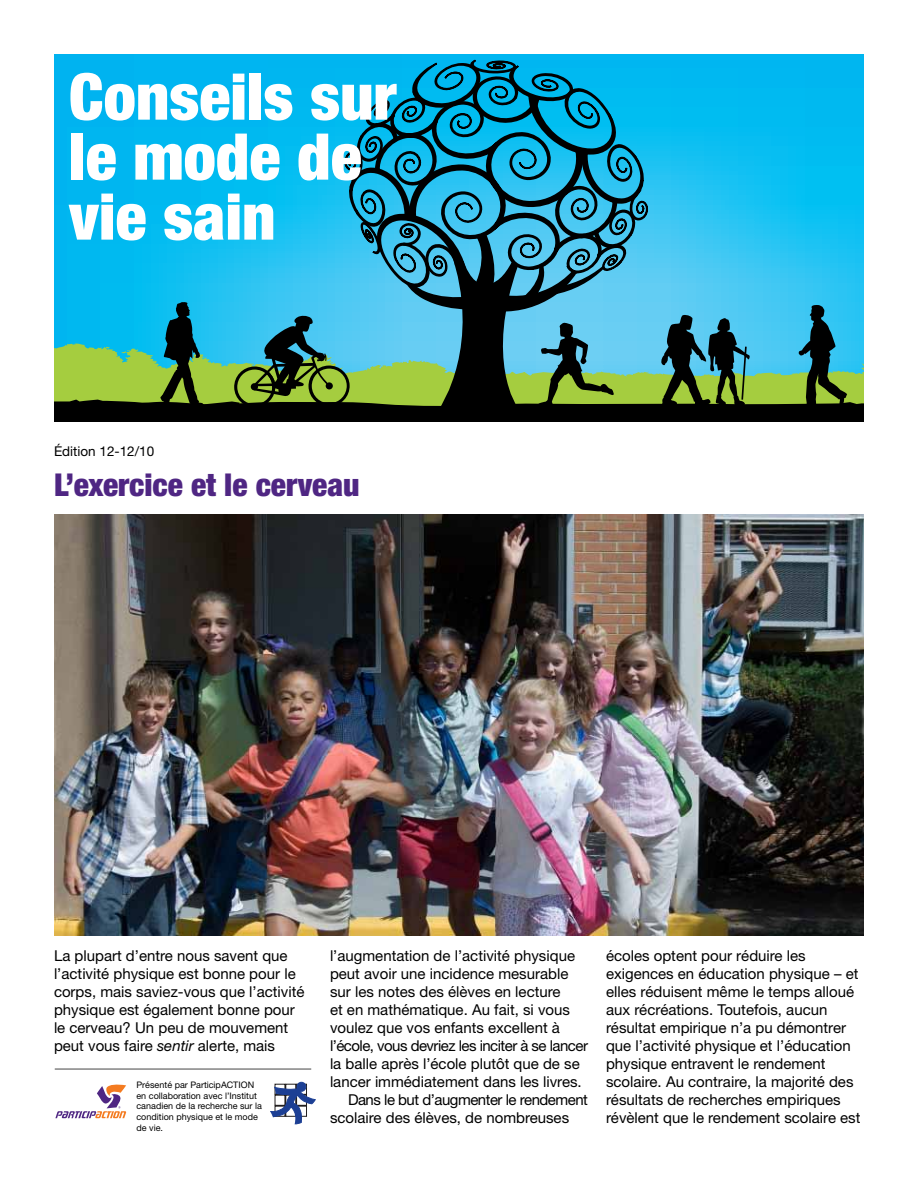
<style>
.page{position:relative;width:918px;height:1188px;background:#fff}
.page>*{position:absolute;margin:0;border:0;box-sizing:border-box;transform-origin:0 0}
.t1{font:900 condensed 64.5px/60px "Helvetica Neue";color:#fff}
.t2{font:900 condensed 31.5px "Helvetica Neue";color:#4f2683}
.t3{font:15px/18px "Helvetica Neue";color:#000}
.t4{font:15px "Helvetica Neue";letter-spacing:-.035em;color:#000}
.t5{font:15px "Helvetica Neue";letter-spacing:-.03em;color:#000}
.t6{font:13.5px "Helvetica Neue";color:#000}
.t7{font:9px/10.8px "Helvetica Neue";color:#000}
.s1{font-style:italic}
</style>
<div class="page">
<svg style="left:54px;top:54px;width:810px;height:368px;background:#249fb9"></svg>
<hr style="left:55px;top:1069px;width:256px;height:1px;background:#000">
<svg style="left:270px;top:1082px;width:46px;height:42px"></svg>
<svg style="left:55px;top:1085px;width:71px;height:33px"></svg>
<img style="left:54px;top:514px;width:810px;height:421px">
<h1 class="t1" style="left:69px;top:66px;width:329px">Conseils sur le mode de vie sain</h1>
<p class="t6" style="left:54px;top:443px;width:102px">Édition 12-12/10</p>
<h2 class="t2" style="left:54px;top:466px;width:307px">L’exercice et le cerveau</h2>
<p class="t3" style="left:54px;top:946px;width:252px">La plupart d’entre nous savent que l’activité physique est bonne pour le corps, mais saviez-vous que l’activité physique est également bonne pour le cerveau? Un peu de mouvement peut vous faire <span class="s1">sentir</span> alerte, mais</p>
<p class="t3" style="left:330px;top:946px;width:247px">l’augmentation de l’activité physique</p>
<p class="t3" style="left:330px;top:964px;width:240px">peut avoir une incidence mesurable</p>
<p class="t3" style="left:330px;top:982px;width:232px">sur les notes des élèves en lecture</p>
<p class="t3" style="left:330px;top:1000px;width:242px">et en mathématique. Au fait, si vous</p>
<p class="t3" style="left:330px;top:1018px;width:232px">voulez que vos enfants excellent à</p>
<p class="t4" style="left:330px;top:1036px;width:260px">l’école, vous devriez les inciter à se lancer</p>
<p class="t3" style="left:330px;top:1054px;width:251px">la balle après l’école plutôt que de se</p>
<p class="t3" style="left:330px;top:1072px;width:253px">lancer immédiatement dans les livres.</p>
<p class="t5" style="left:348px;top:1090px;width:242px">Dans le but d’augmenter le rendement</p>
<p class="t3" style="left:330px;top:1108px;width:241px">scolaire des élèves, de nombreuses</p>
<p class="t7" style="left:136px;top:1079px;width:127px">Présenté par ParticipACTION en collaboration avec l’Institut canadien de la recherche sur la condition physique et le mode de vie.</p>
<p class="t3" style="left:606px;top:946px;width:256px">écoles optent pour réduire les exigences en éducation physique – et elles réduisent même le temps alloué aux récréations. Toutefois, aucun résultat empirique n’a pu démontrer que l’activité physique et l’éducation physique entravent le rendement scolaire. Au contraire, la majorité des résultats de recherches empiriques révèlent que le rendement scolaire est</p>
</div>
